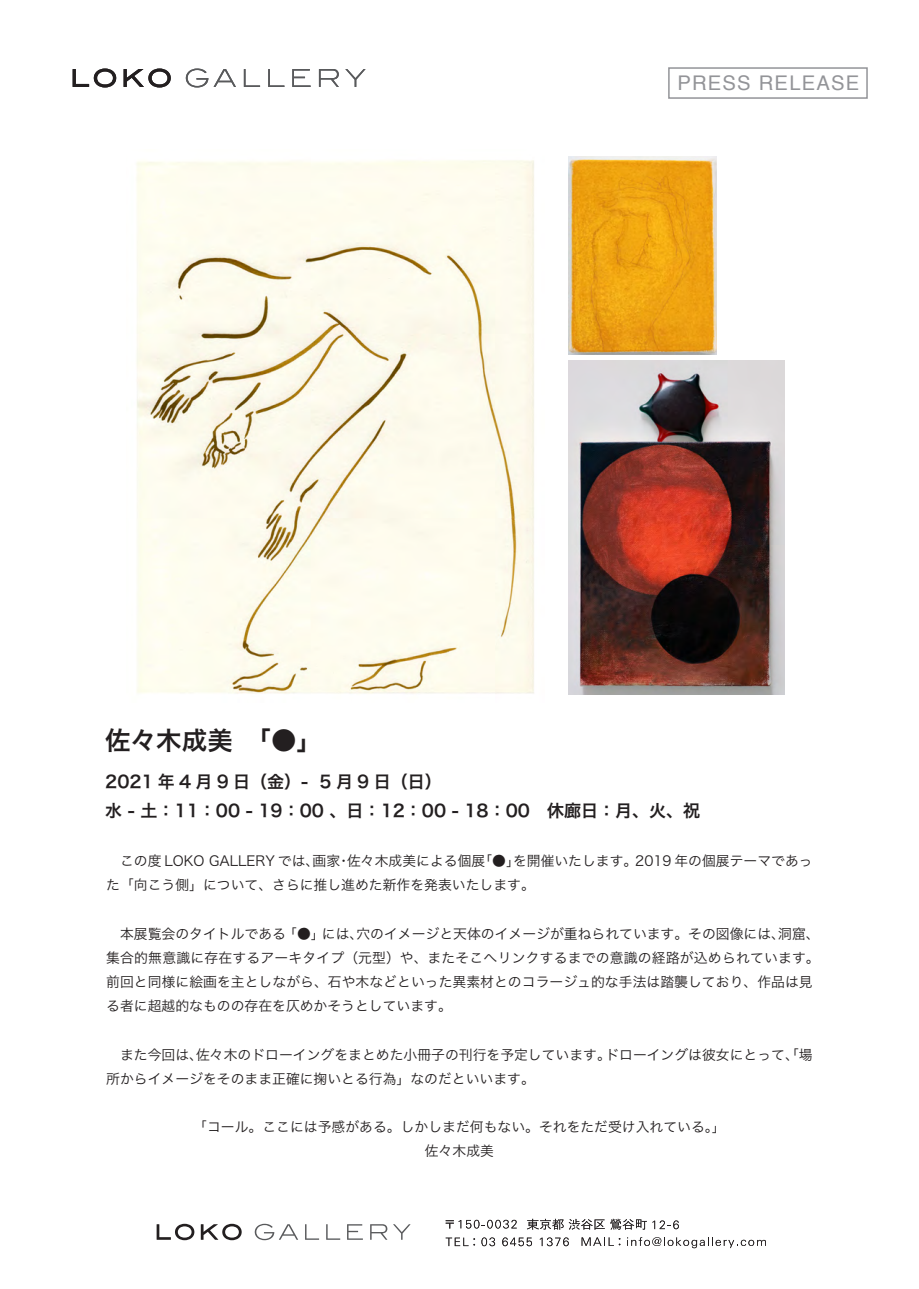
<style>
.page{position:relative;width:919px;height:1289px;background:#fff}
.page>*{position:absolute;margin:0;border:0;box-sizing:border-box;transform-origin:0 0}
.t1{font:25.5px "Hira Kaku Pro N W6";color:#231f20}
.t2{font:20.25px "Helvetica";letter-spacing:.06em;color:#939498}
.t3{font:16.95px/29.7px "Hira Kaku Pro N W6";color:#231f20}
.t4{font:13.8px/24.2px "Hira Kaku Pro N W3";color:#231f20}
</style>
<div class="page">
<div style="left:668px;top:67px;width:199px;height:32px;border:2px solid #939498"></div>
<svg style="left:393px;top:1224px;width:17px;height:15px"></svg>
<svg style="left:305px;top:1224px;width:14px;height:15px"></svg>
<svg style="left:347px;top:1224px;width:16px;height:15px"></svg>
<svg style="left:326px;top:1224px;width:14px;height:15px"></svg>
<svg style="left:255px;top:1223px;width:43px;height:17px"></svg>
<svg style="left:370px;top:1224px;width:17px;height:15px"></svg>
<svg style="left:201px;top:1223px;width:41px;height:17px"></svg>
<svg style="left:157px;top:1223px;width:37px;height:17px"></svg>
<svg style="left:445px;top:1219px;width:71px;height:9px"></svg>
<svg style="left:527px;top:1218px;width:77px;height:11px"></svg>
<svg style="left:610px;top:1218px;width:36px;height:11px"></svg>
<svg style="left:652px;top:1220px;width:26px;height:9px"></svg>
<svg style="left:445px;top:1237px;width:30px;height:8px"></svg>
<svg style="left:481px;top:1237px;width:14px;height:9px"></svg>
<svg style="left:502px;top:1237px;width:30px;height:9px"></svg>
<svg style="left:539px;top:1237px;width:29px;height:9px"></svg>
<svg style="left:581px;top:1237px;width:39px;height:8px"></svg>
<svg style="left:627px;top:1237px;width:139px;height:11px"></svg>
<svg style="left:345px;top:69px;width:20px;height:18px"></svg>
<svg style="left:186px;top:68px;width:22px;height:19px"></svg>
<svg style="left:244px;top:69px;width:16px;height:18px"></svg>
<svg style="left:292px;top:69px;width:18px;height:18px"></svg>
<svg style="left:268px;top:69px;width:16px;height:18px"></svg>
<svg style="left:214px;top:69px;width:22px;height:18px"></svg>
<svg style="left:319px;top:69px;width:20px;height:18px"></svg>
<svg style="left:124px;top:68px;width:47px;height:19px"></svg>
<svg style="left:73px;top:68px;width:43px;height:19px"></svg>
<img style="left:136px;top:160px;width:398px;height:534px">
<img style="left:569px;top:360px;width:215px;height:334px">
<img style="left:568px;top:157px;width:148px;height:198px">
<hr style="left:106px;top:183px;width:704px;height:1px;background:#030303">
<h2 class="t2" style="left:677px;top:67px;width:183px">PRESS RELEASE</h2>
<h1 class="t1" style="left:105px;top:717px;width:218px">佐々木成美 「●」</h1>
<p class="t3" style="left:105px;top:765px;width:596px">2021 年 4 月 9 日（金）- 5 月 9 日（日）<br>水 - 土：11：00 - 19：00 、日：12：00 - 18：00　休廊日：月、火、祝</p>
<p class="t4" style="left:106px;top:847px;width:708px">　この度 LOKO GALLERY では、画家・佐々木成美による個展「●」を開催いたします。2019 年の個展テーマであった「向こう側」について、さらに推し進めた新作を発表いたします。</p>
<p class="t4" style="left:106px;top:920px;width:715px">　本展覧会のタイトルである「●」には、穴のイメージと天体のイメージが重ねられています。その図像には、洞窟、集合的無意識に存在するアーキタイプ（元型）や、またそこへリンクするまでの意識の経路が込められています。前回と同様に絵画を主としながら、石や木などといった異素材とのコラージュ的な手法は踏襲しており、作品は見る者に超越的なものの存在を仄めかそうとしています。</p>
<p class="t4" style="left:106px;top:1041px;width:708px">　また今回は、佐々木のドローイングをまとめた小冊子の刊行を予定しています。ドローイングは彼女にとって、「場所からイメージをそのまま正確に掬いとる行為」なのだといいます。</p>
<p class="t4" style="left:193px;top:1113px;width:534px;text-align:center">「コール。ここには予感がある。しかしまだ何もない。それをただ受け入れている。」佐々木成美</p>
<p class="t4" style="left:108px;top:724px;width:71px">主な受賞歴</p>
<p class="t4" style="left:108px;top:772px;width:336px">2018 年 メトロ文化財団賞<br>2013 年 トーキョーワンダーウォール賞、今村有策賞</p>
<p class="t4" style="left:108px;top:845px;width:129px">2013 年 上野芸友賞</p>
<p class="t4" style="left:108px;top:917px;width:253px">2017 年 神山財団芸術プログラム<br>2017 年 広島スカラシップ<br>2017 年 ジャッソ学生交換留学支援機構<br>2017 八王子夢美エンナーレ 入選</p>
<p class="t4" style="left:108px;top:1038px;width:224px">2015 第 51 回神奈川県美術展 入選</p>
</div>
